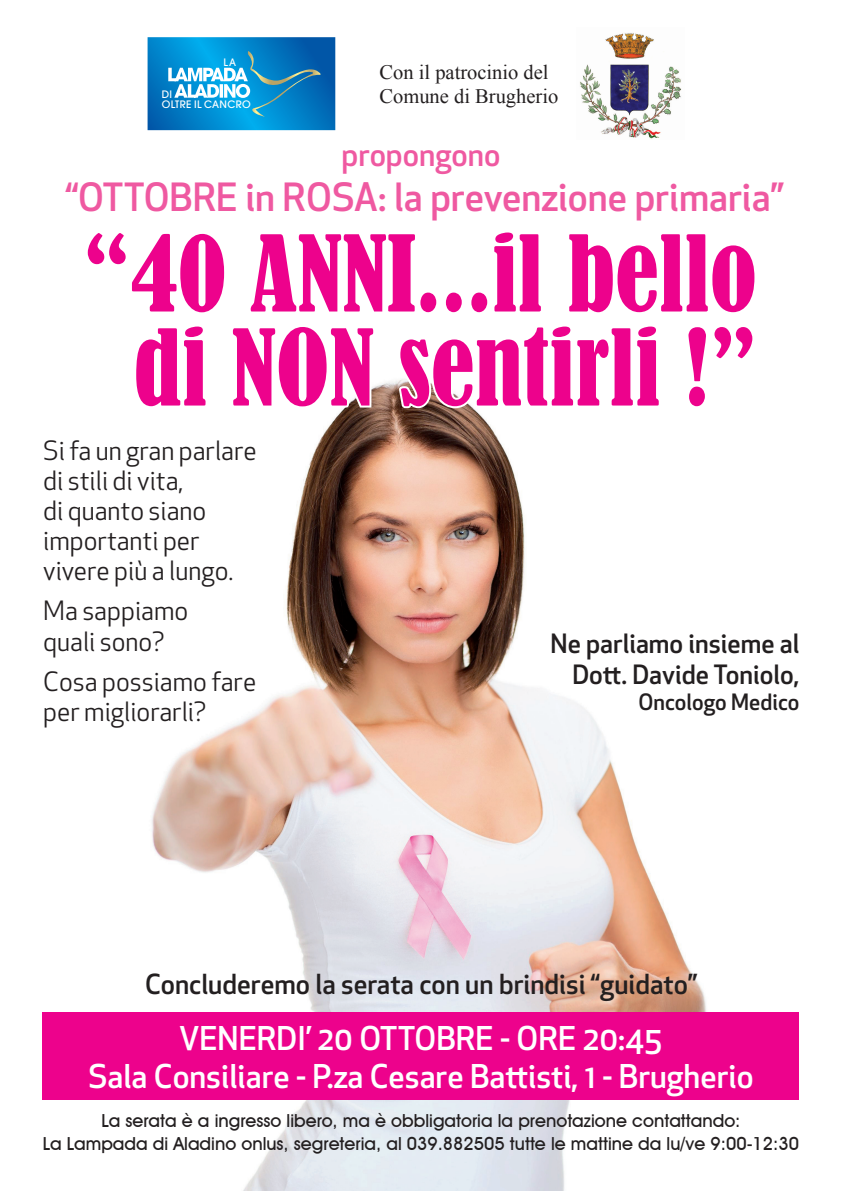
<style>
.page{position:relative;width:842px;height:1191px;background:#fff}
.page>*{position:absolute;margin:0;border:0;box-sizing:border-box;transform-origin:0 0}
.t1{font:condensed 98px/94px "Bernard";color:#ed028c;text-align:center}
.t2{font:500 38px "Apex New";color:#ef59a1}
.t3{font:500 32px/38.4px "Apex New";color:#fff;text-align:center}
.t4{font:500 31px "Apex New";color:#ef59a1}
.t5{font:500 27px "Apex New";color:#231f20}
.t6{font:26px/30px "Apex New";color:#231f20}
.t7{font:500 26px/31.2px "Apex New";color:#231f20;text-align:right}
.t8{font:500 22px "Apex New";color:#231f20}
.t9{font:20.5px/24.6px "Times New Roman";color:#231f20}
.t10{font:500 18px/23px "Avant Garde IT Cby BT";color:#231f20;text-align:center}
.t11{font:500 10.2px "Avant Garde";letter-spacing:.04em;color:#fff}
</style>
<div class="page">
<img style="left:42px;top:412px;width:668px;height:779px">
<div style="left:43px;top:1012px;width:756px;height:87px;background:#ed028c"></div>
<svg style="left:148px;top:37px;width:187px;height:93px;background:#188dcc"></svg>
<img style="left:580px;top:33px;width:102px;height:106px">
<svg style="left:341px;top:379px;width:136px;height:33px"></svg>
<p class="t11" style="left:162px;top:88px;width:12px">DI</p>
<p class="t11" style="left:223px;top:56px;width:14px">LA</p>
<p class="t11" style="left:162px;top:98px;width:91px">OLTRE IL CANCRO</p>
<p class="t9" style="left:379px;top:59px;width:180px">Con il patrocinio del<br>Comune di Brugherio</p>
<h3 class="t4" style="left:341px;top:134px;width:160px">propongono</h3>
<h2 class="t2" style="left:66px;top:172px;width:718px">“OTTOBRE in ROSA: la prevenzione primaria”</h2>
<h1 class="t1" style="left:83px;top:228px;width:675px">“40 ANNI...il bello di NON sentirli !”</h1>
<h3 class="t6" style="left:43px;top:435px;width:215px">Si fa un gran parlare di stili di vita,<br>di quanto siano importanti per vivere più a lungo.</h3>
<h3 class="t6" style="left:43px;top:595px;width:147px;line-height:31.2px">Ma sappiamo quali sono?</h3>
<h3 class="t6" style="left:43px;top:666px;width:215px">Cosa possiamo fare per migliorarli?</h3>
<h3 class="t7" style="left:551px;top:627px;width:250px">Ne parliamo insieme al<br>Dott. Davide Toniolo,</h3>
<p class="t8" style="left:638px;top:687px;width:162px">Oncologo Medico</p>
<h3 class="t5" style="left:145px;top:965px;width:553px">Concluderemo la serata con un brindisi “guidato”</h3>
<h3 class="t3" style="left:88px;top:1018px;width:666px">VENERDI’ 20 OTTOBRE - ORE 20:45<br>Sala Consiliare - P.za Cesare Battisti, 1 - Brugherio</h3>
<p class="t10" style="left:43px;top:1108px;width:757px">La serata è a ingresso libero, ma è obbligatoria la prenotazione contattando:<br>La Lampada di Aladino onlus, segreteria, al 039.882505 tutte le mattine da lu/ve 9:00-12:30</p>
</div>
